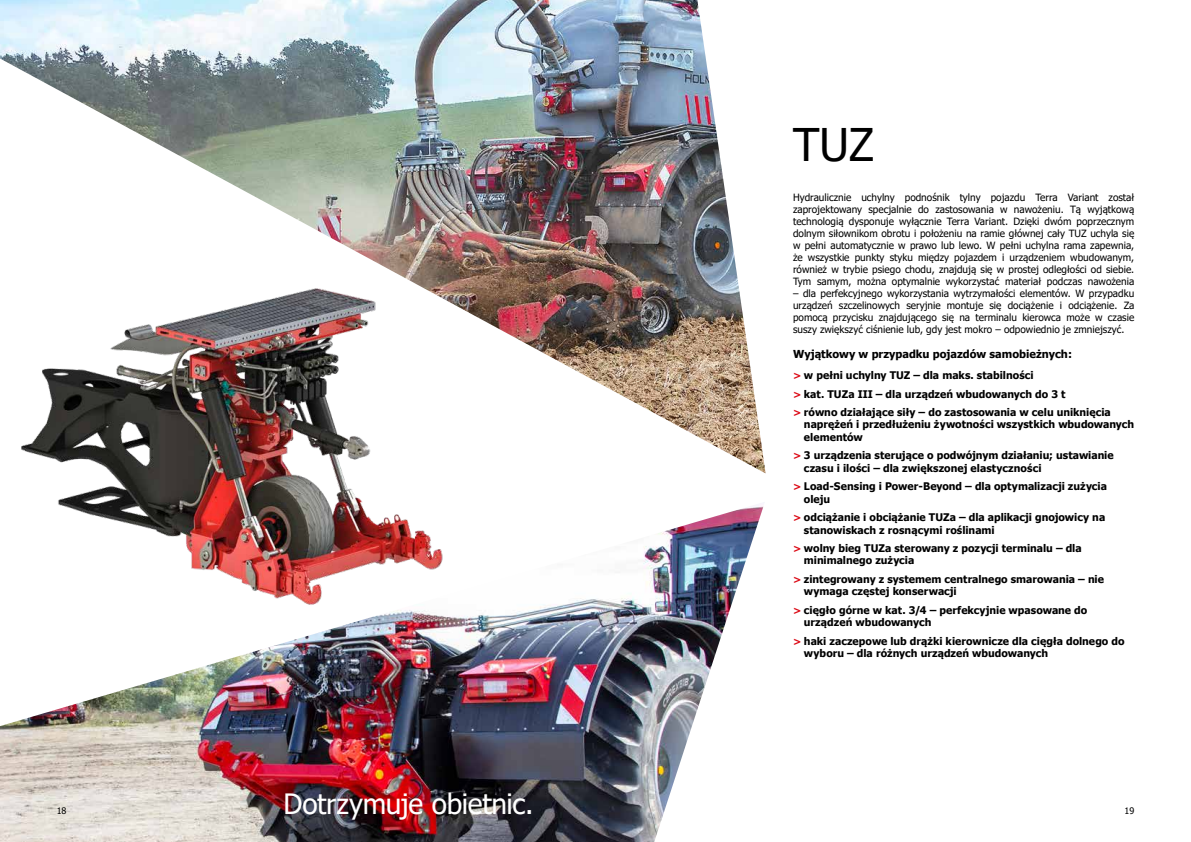
<style>
.page{position:relative;width:1191px;height:842px;background:#fff}
.page>*{position:absolute;margin:0;border:0;box-sizing:border-box;transform-origin:0 0}
.t1{font:45px "Tahoma";color:#000}
.t2{font:28px "Tahoma";letter-spacing:-.01em;color:#fff}
.t3{font:700 11px "Tahoma";color:#000}
.t4{font:700 10.5px/12.6px "Tahoma";color:#000}
.t5{font:10px/12px "Tahoma";color:#000;text-align:justify}
.t6{font:9px "Tahoma";color:#000}
.s1{font-size:10px;color:#dc0814}
</style>
<div class="page">
<img style="left:58px;top:473px;width:304px;height:29px">
<img style="left:0;top:0;width:765px;height:473px">
<img style="left:0;top:502px;width:764px;height:340px">
<p class="t6" style="left:57px;top:804px;width:11px">18</p>
<h2 class="t2" style="left:283px;top:785px;width:252px">Dotrzymuje obietnic.</h2>
<h1 class="t1" style="left:793px;top:114px;width:82px">TUZ</h1>
<p class="t5" style="left:793px;top:192px;width:343px">Hydraulicznie uchylny podnośnik tylny pojazdu Terra Variant został zaprojektowany specjalnie do zastosowania w nawożeniu. Tą wyjątkową technologią dysponuje wyłącznie Terra Variant. Dzięki dwóm poprzecznym dolnym siłownikom obrotu i położeniu na ramie głównej cały TUZ uchyla się w pełni automatycznie w prawo lub lewo. W pełni uchylna rama zapewnia, że wszystkie punkty styku między pojazdem i urządzeniem wbudowanym, również w trybie psiego chodu, znajdują się w prostej odległości od siebie.<br>Tym samym, można optymalnie wykorzystać materiał podczas nawożenia</p>
<p class="t5" style="left:793px;top:288px;width:343px">– dla perfekcyjnego wykorzystania wytrzymałości elementów. W przypadku urządzeń szczelinowych seryjnie montuje się dociążenie i odciążenie. Za pomocą przycisku znajdującego się na terminalu kierowca może w czasie suszy zwiększyć ciśnienie lub, gdy jest mokro – odpowiednio je zmniejszyć.</p>
<p class="t3" style="left:793px;top:346px;width:280px">Wyjątkowy w przypadku pojazdów samobieżnych:</p>
<p class="t4" style="left:793px;top:367px;width:319px;line-height:18.3px"><span class="s1">&gt;</span> w pełni uchylny TUZ – dla maks. stabilności<br><span class="s1">&gt;</span> kat. TUZa III – dla urządzeń wbudowanych do 3 t<br><span class="s1">&gt;</span> równo działające siły – do zastosowania w celu uniknięcia</p>
<p class="t4" style="left:804px;top:419px;width:332px">naprężeń i przedłużeniu żywotności wszystkich wbudowanych elementów</p>
<p class="t4" style="left:804px;top:450px;width:311px;text-indent:-11px"><span class="s1">&gt;</span> 3 urządzenia sterujące o podwójnym działaniu; ustawianie czasu i ilości – dla zwiększonej elastyczności</p>
<p class="t4" style="left:804px;top:480px;width:304px;text-indent:-11px"><span class="s1">&gt;</span> Load-Sensing i Power-Beyond – dla optymalizacji zużycia oleju</p>
<p class="t4" style="left:804px;top:511px;width:303px;text-indent:-11px"><span class="s1">&gt;</span> odciążanie i obciążanie TUZa – dla aplikacji gnojowicy na stanowiskach z rosnącymi roślinami</p>
<p class="t4" style="left:804px;top:542px;width:279px;text-indent:-11px"><span class="s1">&gt;</span> wolny bieg TUZa sterowany z pozycji terminalu – dla minimalnego zużycia</p>
<p class="t4" style="left:804px;top:573px;width:301px;text-indent:-11px"><span class="s1">&gt;</span> zintegrowany z systemem centralnego smarowania – nie wymaga częstej konserwacji</p>
<p class="t4" style="left:804px;top:604px;width:285px;text-indent:-11px"><span class="s1">&gt;</span> cięgło górne w kat. 3/4 – perfekcyjnie wpasowane do urządzeń wbudowanych</p>
<p class="t4" style="left:804px;top:635px;width:322px;text-indent:-11px"><span class="s1">&gt;</span> haki zaczepowe lub drążki kierownicze dla cięgła dolnego do wyboru – dla różnych urządzeń wbudowanych</p>
<p class="t6" style="left:1124px;top:804px;width:11px">19</p>
</div>
